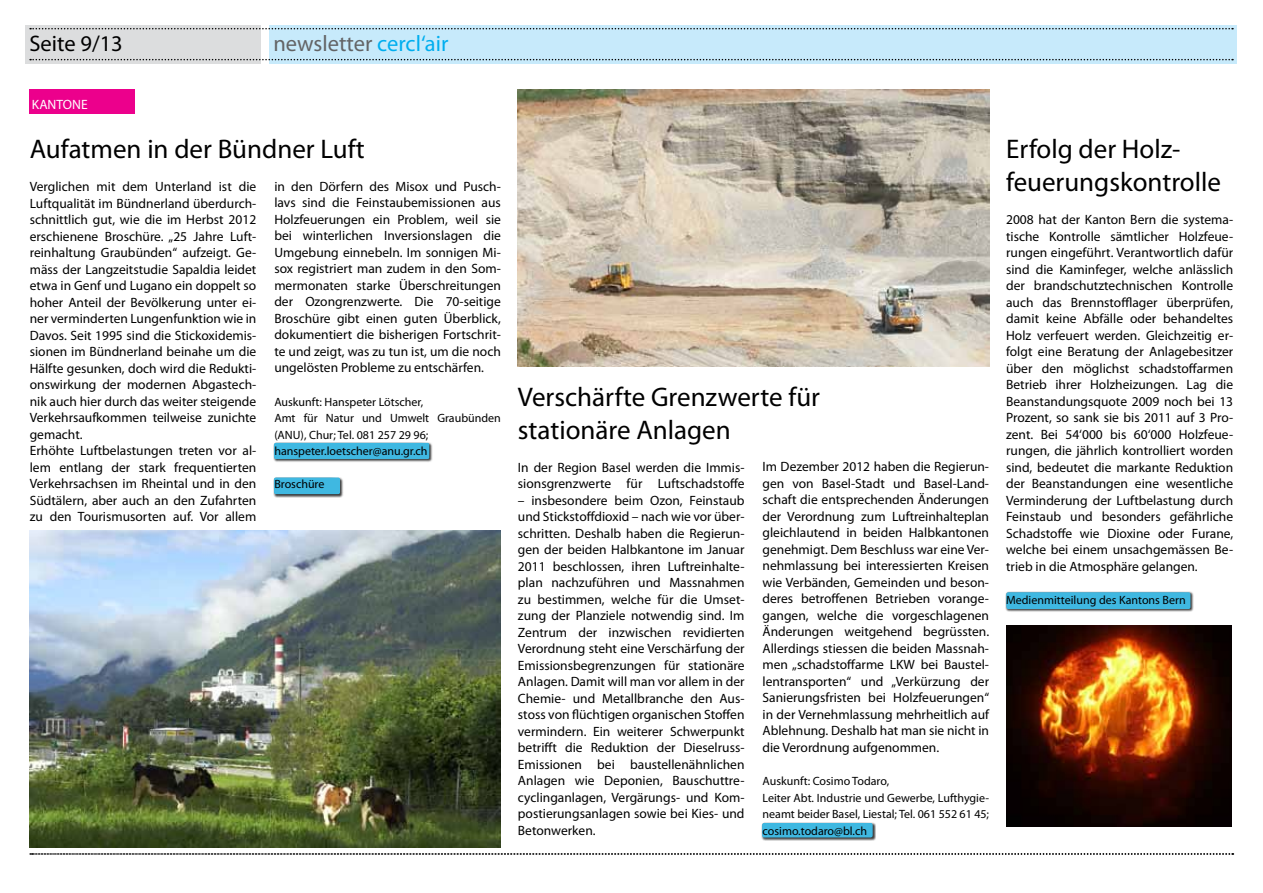
<style>
.page{position:relative;width:1263px;height:893px;background:#fff}
.page>*{position:absolute;margin:0;border:0;box-sizing:border-box;transform-origin:0 0}
.t1{font:27px/33px "Myriad Pro";color:#000}
.t2{font:22.5px "Myriad Pro";color:#636466}
.t3{font:22.5px "Myriad Pro";color:#000}
.t4{font:13.5px/16.5px "Myriad Pro";color:#000;text-align:justify}
.t5{font:13.5px "Myriad Pro";color:#fff}
.t6{font:12px/16.5px "Myriad Pro";color:#000}
.s1{color:#00aeef}
</style>
<div class="page">
<div style="left:269px;top:26px;width:968px;height:38px;background:#c7eafb"></div>
<div style="left:26px;top:26px;width:235px;height:38px;background:#dcddde"></div>
<svg style="left:30px;top:28px;width:1203px;height:1px"></svg>
<svg style="left:30px;top:59px;width:1203px;height:1px"></svg>
<svg style="left:30px;top:853px;width:1203px;height:2px;background:#8d8d8d"></svg>
<div style="left:30px;top:89px;width:105px;height:25px;background:#ec008c"></div>
<img style="left:30px;top:530px;width:471px;height:317px">
<img style="left:518px;top:89px;width:471px;height:278px">
<img style="left:1006px;top:625px;width:226px;height:202px">
<div style="left:273px;top:442px;width:160px;height:21px;background:#000;opacity:.75"></div>
<div style="left:273px;top:441px;width:159px;height:19px;background:#000;opacity:.3"></div>
<div style="left:273px;top:477px;width:71px;height:21px;background:#000;opacity:.75"></div>
<div style="left:273px;top:476px;width:69px;height:19px;background:#000;opacity:.3"></div>
<div style="left:1006px;top:592px;width:188px;height:21px;background:#000;opacity:.75"></div>
<div style="left:1005px;top:590px;width:187px;height:20px;background:#000;opacity:.3"></div>
<div style="left:761px;top:822px;width:115px;height:19px;background:#969696"></div>
<div style="left:761px;top:821px;width:114px;height:18px;background:#000;opacity:.3"></div>
<h2 class="t3" style="left:29px;top:29px;width:95px">Seite 9/13</h2>
<h2 class="t2" style="left:273px;top:29px;width:176px">newsletter <span class="s1">cercl‘air</span></h2>
<p class="t5" style="left:32px;top:96px;width:57px">KANTONE</p>
<h1 class="t1" style="left:30px;top:132px;width:337px">Aufatmen in der Bündner Luft</h1>
<p class="t4" style="left:30px;top:178px;width:228px;text-align:left">Verglichen mit dem Unterland ist die Luftqualität im Bündnerland überdurch&shy;schnittlich gut, wie die im Herbst 2012 erschienene Broschüre. „25 Jahre Luft&shy;reinhaltung Graubünden“ aufzeigt. Ge&shy;mäss der Langzeitstudie Sapaldia leidet etwa in Genf und Lugano ein doppelt so hoher Anteil der Bevölkerung unter ei&shy;ner verminderten Lungenfunktion wie in Davos. Seit 1995 sind die Stickoxidemis&shy;sionen im Bündnerland beinahe um die Hälfte gesunken, doch wird die Redukti&shy;onswirkung der modernen Abgastech&shy;nik auch hier durch das weiter steigende Verkehrsaufkommen teilweise zunichte gemacht.<br>Erhöhte Luftbelastungen treten vor al&shy;lem entlang der stark frequentierten Verkehrsachsen im Rheintal und in den Südtälern, aber auch an den Zufahrten zu den Tourismusorten auf. Vor allem</p>
<p class="t4" style="left:274px;top:178px;width:228px">in den Dörfern des Misox und Pusch&shy;lavs sind die Feinstaubemissionen aus Holzfeuerungen ein Problem, weil sie bei winterlichen Inversionslagen die Umgebung einnebeln. Im sonnigen Mi&shy;sox registriert man zudem in den Som&shy;mermonaten starke Überschreitungen der Ozongrenzwerte. Die 70-seitige Broschüre gibt einen guten Überblick, dokumentiert die bisherigen Fortschrit&shy;te und zeigt, was zu tun ist, um die noch ungelösten Probleme zu entschärfen.</p>
<p class="t6" style="left:274px;top:393px;width:228px">Auskunft: Hanspeter Lötscher,<br>Amt für Natur und Umwelt Graubünden (ANU), Chur; Tel. 081 257 29 96; hanspeter.loetscher@anu.gr.ch</p>
<p class="t6" style="left:274px;top:476px;width:52px">Broschüre</p>
<h1 class="t1" style="left:518px;top:380px;width:304px">Verschärfte Grenzwerte für stationäre Anlagen</h1>
<p class="t4" style="left:518px;top:459px;width:228px">In der Region Basel werden die Immis&shy;sionsgrenzwerte für Luftschadstoffe</p>
<p class="t4" style="left:518px;top:492px;width:228px">– insbesondere beim Ozon, Feinstaub und Stickstoffdioxid – nach wie vor über&shy;schritten. Deshalb haben die Regierun&shy;gen der beiden Halbkantone im Januar 2011 beschlossen, ihren Luftreinhalte&shy;plan nachzuführen und Massnahmen zu bestimmen, welche für die Umset&shy;zung der Planziele notwendig sind. Im Zentrum der inzwischen revidierten Verordnung steht eine Verschärfung der Emissionsbegrenzungen für stationäre Anlagen. Damit will man vor allem in der Chemie- und Metallbranche den Aus&shy;stoss von flüchtigen organischen Stoffen vermindern. Ein weiterer Schwerpunkt betrifft die Reduktion der Dieselruss-Emissionen bei baustellenähnlichen Anlagen wie Deponien, Bauschuttre&shy;cyclinganlagen, Vergärungs- und Kom&shy;postierungsanlagen sowie bei Kies- und Betonwerken.</p>
<p class="t4" style="left:762px;top:458px;width:228px">Im Dezember 2012 haben die Regierun&shy;gen von Basel-Stadt und Basel-Land&shy;schaft die entsprechenden Änderungen der Verordnung zum Luftreinhalteplan gleichlautend in beiden Halbkantonen genehmigt. Dem Beschluss war eine Ver&shy;nehmlassung bei interessierten Kreisen wie Verbänden, Gemeinden und beson&shy;deres betroffenen Betrieben vorange&shy;gangen, welche die vorgeschlagenen Änderungen weitgehend begrüssten.<br>Allerdings stiessen die beiden Massnah&shy;men „schadstoffarme LKW bei Baustel&shy;lentransporten“ und „Verkürzung der Sanierungsfristen bei Holzfeuerungen“ in der Vernehmlassung mehrheitlich auf Ablehnung. Deshalb hat man sie nicht in die Verordnung aufgenommen.</p>
<p class="t6" style="left:762px;top:773px;width:228px">Auskunft: Cosimo Todaro,<br>Leiter Abt. Industrie und Gewerbe, Lufthygie&shy;neamt beider Basel, Liestal; Tel. 061 552 61 45; cosimo.todaro@bl.ch</p>
<h1 class="t1" style="left:1006px;top:132px;width:216px">Erfolg der Holz&shy;feuerungskontrolle</h1>
<p class="t4" style="left:1006px;top:211px;width:229px">2008 hat der Kanton Bern die systema&shy;tische Kontrolle sämtlicher Holzfeue&shy;rungen eingeführt. Verantwortlich dafür sind die Kaminfeger, welche anlässlich der brandschutztechnischen Kontrolle auch das Brennstofflager überprüfen, damit keine Abfälle oder behandeltes Holz verfeuert werden. Gleichzeitig er&shy;folgt eine Beratung der Anlagebesitzer über den möglichst schadstoffarmen Betrieb ihrer Holzheizungen. Lag die Beanstandungsquote 2009 noch bei 13<br>Prozent, so sank sie bis 2011 auf 3 Pro&shy;zent. Bei 54‘000 bis 60‘000 Holzfeue&shy;rungen, die jährlich kontrolliert worden sind, bedeutet die markante Reduktion der Beanstandungen eine wesentliche Verminderung der Luftbelastung durch Feinstaub und besonders gefährliche Schadstoffe wie Dioxine oder Furane, welche bei einem unsachgemässen Be&shy;trieb in die Atmosphäre gelangen.</p>
<p class="t6" style="left:1006px;top:591px;width:181px">Medienmitteilung des Kantons Bern</p>
</div>
